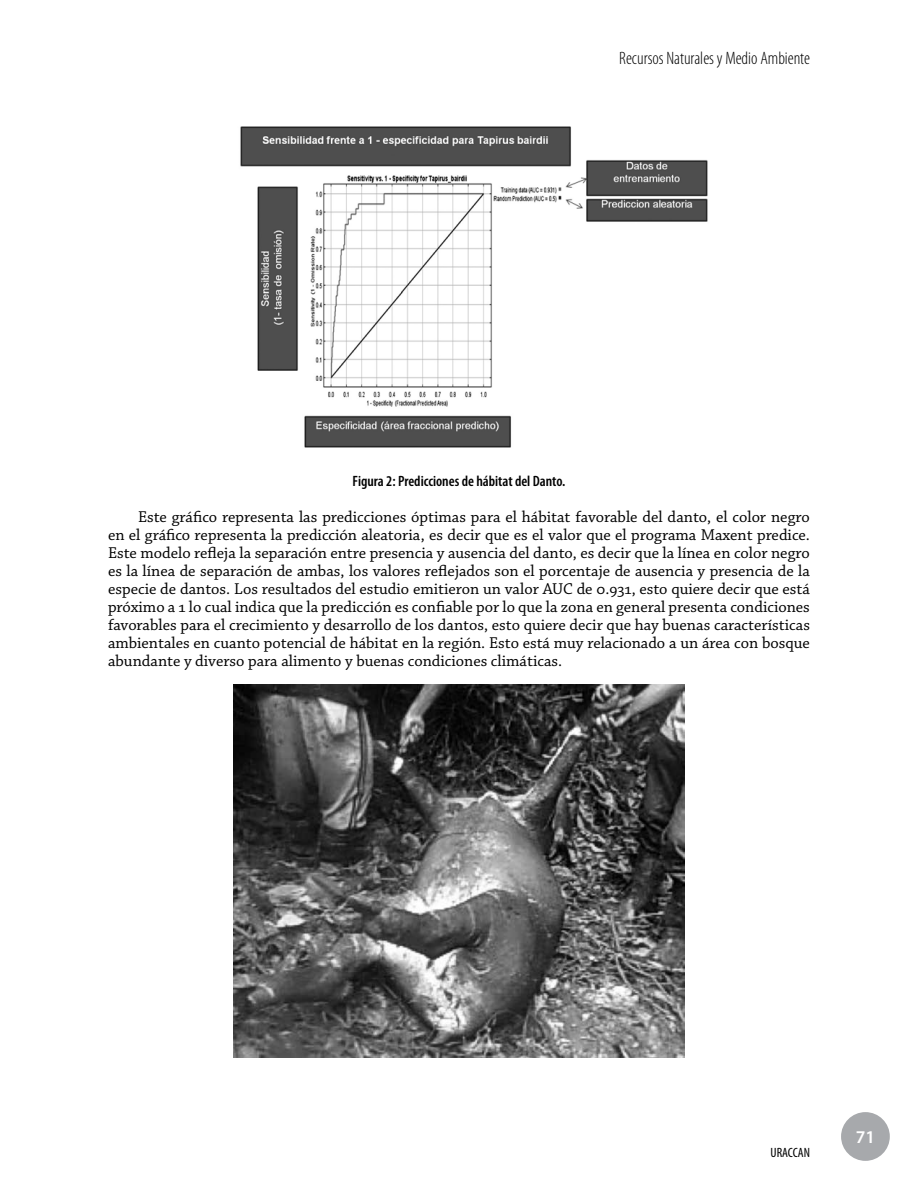
<style>
.page{position:relative;width:918px;height:1188px;background:#fff}
.page>*{position:absolute;margin:0;border:0;box-sizing:border-box;transform-origin:0 0}
.t1{font:300 condensed 18px "Myriad Pro";color:#000}
.t2{font:600 18px "Myriad Pro";color:#fff}
.t3{font:16.5px/18px "Chaparral Pro";color:#000;text-align:justify}
.t4{font:600 condensed 15px "Myriad Pro";color:#000}
.t5{font:condensed 13.5px "Myriad Pro";color:#000}
</style>
<div class="page">
<div style="left:841px;top:1112px;width:49px;height:49px;background:#a7a9ac;border-radius:50%"></div>
<img style="left:240px;top:126px;width:468px;height:322px">
<img style="left:233px;top:684px;width:452px;height:374px">
<p class="t1" style="left:619px;top:48px;width:192px">Recursos Naturales y Medio Ambiente</p>
<p class="t4" style="left:353px;top:473px;width:214px">Figura 2: Predicciones de hábitat del Danto.</p>
<p class="t3" style="left:108px;top:508px;width:704px;text-indent:30px">Este gráfico representa las predicciones óptimas para el hábitat favorable del danto, el color negro en el gráfico representa la predicción aleatoria, es decir que es el valor que el programa Maxent predice.<br>Este modelo refleja la separación entre presencia y ausencia del danto, es decir que la línea en color negro es la línea de separación de ambas, los valores reflejados son el porcentaje de ausencia y presencia de la especie de dantos. Los resultados del estudio emitieron un valor AUC de 0.931, esto quiere decir que está próximo a 1 lo cual indica que la predicción es confiable por lo que la zona en general presenta condiciones favorables para el crecimiento y desarrollo de los dantos, esto quiere decir que hay buenas características ambientales en cuanto potencial de hábitat en la región. Esto está muy relacionado a un área con bosque abundante y diverso para alimento y buenas condiciones climáticas.</p>
<p class="t5" style="left:771px;top:1145px;width:41px">URACCAN</p>
<p class="t2" style="left:856px;top:1126px;width:21px">71</p>
</div>
